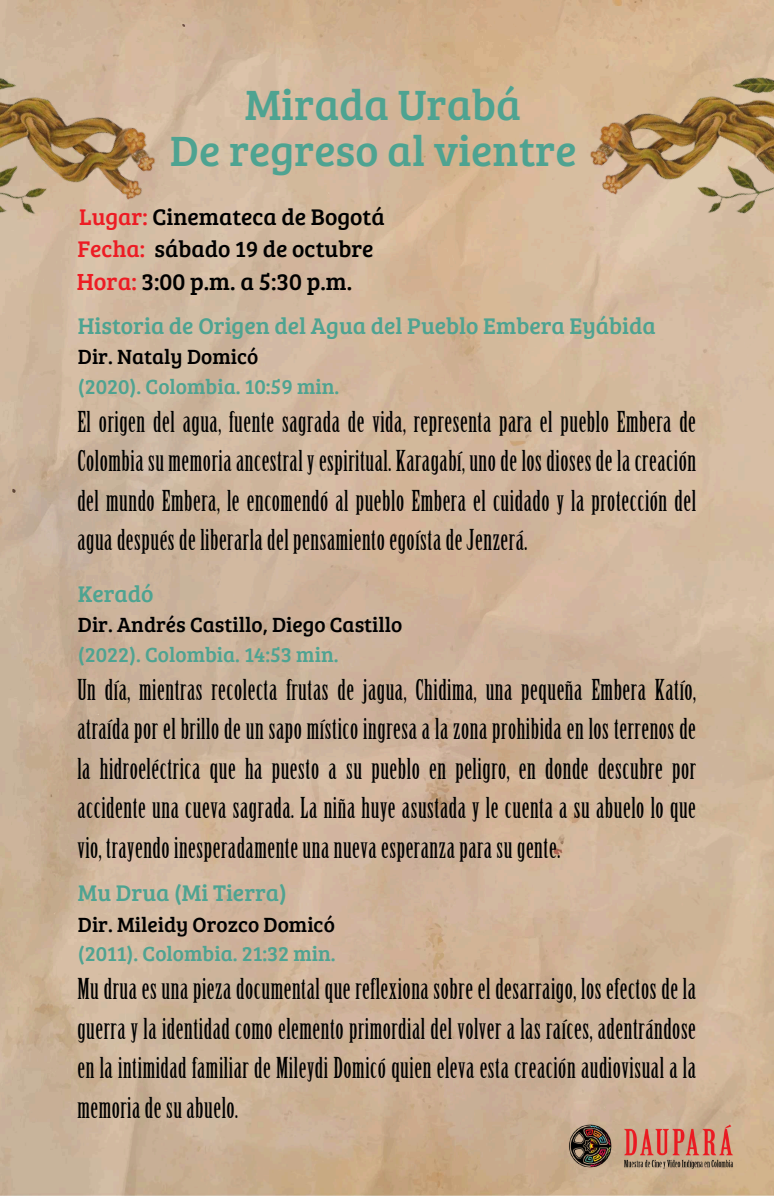
<style>
.page{position:relative;width:774px;height:1196px;background:#fff}
.page>*{position:absolute;margin:0;border:0;box-sizing:border-box;transform-origin:0 0}
.t1{font:43.75px/45.2px "Bree Serif";color:#4ea391;text-align:center}
.t2{font:28.12px/39.4px "Birch";letter-spacing:.02em;color:#000;text-align:justify}
.t3{font:24.06px "Bree Serif";color:#000}
.t4{font:23.44px "Bree Serif";color:#4ea391}
.t5{font:23.44px "Bree Serif";color:#000}
.t6{font:21.25px "Bree Serif";color:#4ea391}
.t7{font:21.25px "Bree Serif";color:#000}
.s1{color:#ed1c24}
</style>
<div class="page">
<img style="left:0;top:0;width:773px;height:1195px">
<img style="left:0;top:0;width:245px;height:448px">
<img style="left:527px;top:1096px;width:246px;height:99px">
<img style="left:498px;top:0;width:275px;height:448px">
<h1 class="t1" style="left:170px;top:80px;width:408px">Mirada Urabá<br>De regreso al vientre</h1>
<p class="t5" style="left:79px;top:200px;width:307px"><span class="s1">Lugar:</span> Cinemateca de Bogotá</p>
<p class="t5" style="left:77px;top:231px;width:297px"><span class="s1">Fecha:</span> sábado 19 de octubre</p>
<p class="t3" style="left:77px;top:264px;width:277px"><span class="s1">Hora:</span> 3:00 p.m. a 5:30 p.m.</p>
<p class="t4" style="left:78px;top:308px;width:579px">Historia de Origen del Agua del Pueblo Embera Eyábida</p>
<p class="t7" style="left:78px;top:341px;width:182px">Dir. Nataly Domicó</p>
<p class="t6" style="left:78px;top:371px;width:263px">(2020). Colombia. 10:59 min.</p>
<p class="t2" style="left:77px;top:403px;width:620px">El origen del agua, fuente sagrada de vida, representa para el pueblo Embera de Colombia su memoria ancestral y espiritual.Karagabí, uno de los dioses de la creación del mundo Embera, le encomendó al pueblo Embera el cuidado y la protección del agua después de liberarla del pensamiento egoísta de Jenzerá.</p>
<p class="t4" style="left:78px;top:576px;width:77px">Keradó</p>
<p class="t7" style="left:78px;top:609px;width:326px">Dir. Andrés Castillo, Diego Castillo</p>
<p class="t6" style="left:78px;top:638px;width:262px">(2022). Colombia. 14:53 min.</p>
<p class="t2" style="left:77px;top:671px;width:620px">Un día, mientras recolecta frutas de jagua, Chidima, una pequeña Embera Katío, atraída por el brillo de un sapo místico ingresa a la zona prohibida en los terrenos de la hidroeléctrica que ha puesto a su pueblo en peligro, en donde descubre por accidente una cueva sagrada. La niña huye asustada y le cuenta a su abuelo lo que vio, trayendo inesperadamente una nueva esperanza para su gente.</p>
<p class="t4" style="left:78px;top:875px;width:211px">Mu Drua (Mi Tierra)</p>
<p class="t7" style="left:78px;top:908px;width:258px">Dir. Mileidy Orozco Domicó</p>
<p class="t6" style="left:78px;top:938px;width:259px">(2011). Colombia. 21:32 min.</p>
<p class="t2" style="left:77px;top:970px;width:620px">Mu drua es una pieza documental que reflexiona sobre el desarraigo, los efectos de la guerra y la identidad como elemento primordial del volver a las raíces, adentrándose en la intimidad familiar de Mileydi Domicó quien eleva esta creación audiovisual a la memoria de su abuelo.</p>
</div>
